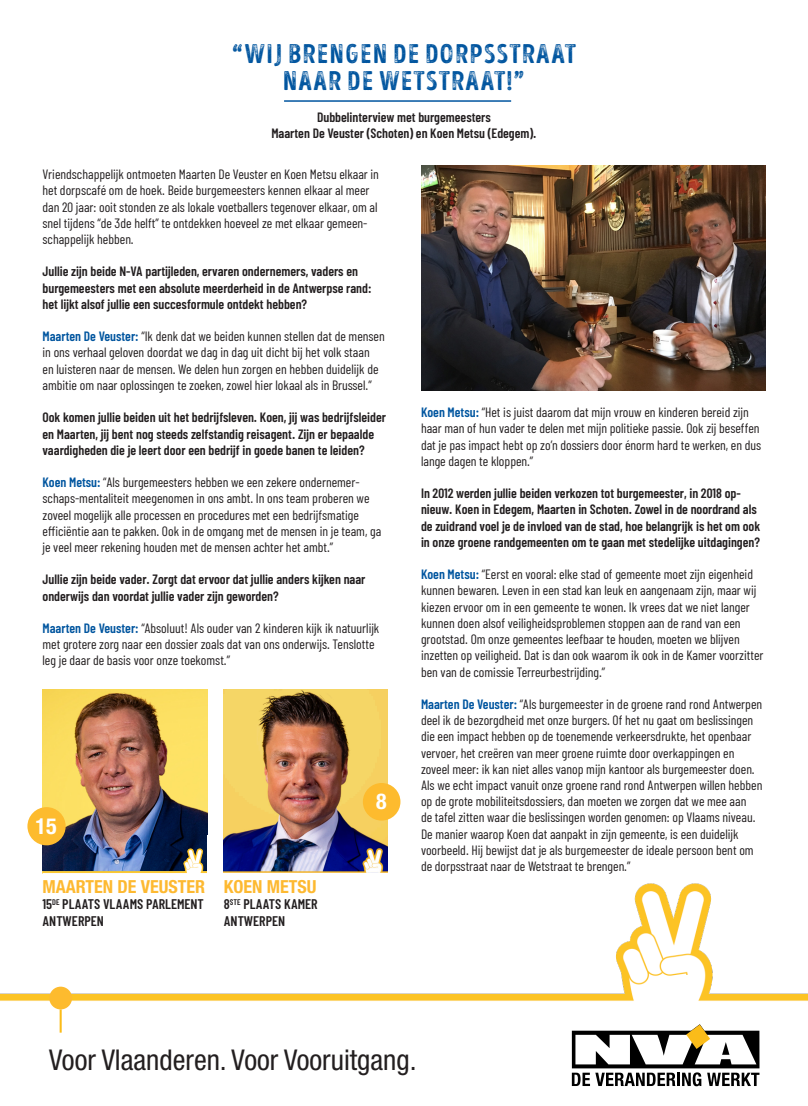
<style>
.page{position:relative;width:808px;height:1106px;background:#fff}
.page>*{position:absolute;margin:0;border:0;box-sizing:border-box;transform-origin:0 0}
.t1{font:condensed 28.65px "Helvetica Neue LT Std";color:#231f20}
.t2{font:27px/27px "Intro Head H G Base";letter-spacing:.06em;color:#01559f;text-align:center}
.t3{font:700 condensed 22.2px "Helvetica Neue LT Std";color:#fff}
.t4{font:700 condensed 21.75px "Helvetica Neue LT Std";color:#fff}
.t5{font:700 condensed 18px "Helvetica Neue LT Std";color:#fdb931}
.t6{font:600 13.95px "Barlow Condensed";color:#231f20}
.t7{font:13.5px/16.2px "Barlow Condensed";color:#231f20}
.t8{font:600 13.5px/16.2px "Barlow Condensed";color:#231f20}
.s1{font-weight:600;color:#01559f}
</style>
<div class="page">
<img style="left:43px;top:689px;width:164px;height:158px">
<img style="left:43px;top:847px;width:164px;height:26px">
<img style="left:224px;top:689px;width:163px;height:183px">
<hr style="left:284px;top:100px;width:227px;height:2px;background:#01559f">
<img style="left:421px;top:166px;width:344px;height:224px">
<img style="left:0;top:883px;width:808px;height:151px">
<div style="left:49px;top:986px;width:23px;height:23px;background:#fdbb2e;border-radius:50%"></div>
<hr style="left:60px;top:1009px;width:2px;height:23px;background:#fbbc19">
<svg style="left:572px;top:1024px;width:187px;height:62px"></svg>
<div style="left:27px;top:807px;width:39px;height:38px;background:#fdbb2e;border-radius:50%"></div>
<div style="left:363px;top:783px;width:37px;height:37px;background:#fdbb2e;border-radius:50%"></div>
<p class="t2" style="left:232px;top:40px;width:345px">“WIJ BRENGEN DE DORPSSTRAAT<br>NAAR DE WETSTRAAT!”</p>
<p class="t8" style="left:271px;top:109px;width:267px;text-align:center">Dubbelinterview met burgemeesters<br>Maarten De Veuster (Schoten) en Koen Metsu (Edegem).</p>
<p class="t7" style="left:43px;top:166px;width:338px">Vriendschappelijk ontmoeten Maarten De Veuster en Koen Metsu elkaar in het dorpscafé om de hoek. Beide burgemeesters kennen elkaar al meer dan 20 jaar: ooit stonden ze als lokale voetballers tegenover elkaar, om al snel tijdens “de 3de helft” te ontdekken hoeveel ze met elkaar gemeen&shy;schappelijk hebben.</p>
<p class="t8" style="left:43px;top:263px;width:330px">Jullie zijn beide N-VA partijleden, ervaren ondernemers, vaders en burgemeesters met een absolute meerderheid in de Antwerpse rand: het lijkt alsof jullie een succesformule ontdekt hebben?</p>
<p class="t7" style="left:43px;top:328px;width:344px"><span class="s1">Maarten De Veuster:</span> “Ik denk dat we beiden kunnen stellen dat de mensen in ons verhaal geloven doordat we dag in dag uit dicht bij het volk staan<br>en luisteren naar de mensen. We delen hun zorgen en hebben duidelijk de ambitie om naar oplossingen te zoeken, zowel hier lokaal als in Brussel.”</p>
<p class="t8" style="left:43px;top:409px;width:345px">Ook komen jullie beiden uit het bedrijfsleven. Koen, jij was bedrijfsleider en Maarten, jij bent nog steeds zelfstandig reisagent. Zijn er bepaalde vaardigheden die je leert door een bedrijf in goede banen te leiden?</p>
<p class="t7" style="left:43px;top:474px;width:340px"><span class="s1">Koen Metsu:</span> “Als burgemeesters hebben we een zekere ondernemer&shy;schaps-mentaliteit meegenomen in ons ambt. In ons team proberen we zoveel mogelijk alle processen en procedures met een bedrijfsmatige efficiëntie aan te pakken. Ook in de omgang met de mensen in je team, ga je veel meer rekening houden met de mensen achter het ambt.”</p>
<p class="t8" style="left:43px;top:571px;width:324px">Jullie zijn beide vader. Zorgt dat ervoor dat jullie anders kijken naar onderwijs dan voordat jullie vader zijn geworden?</p>
<p class="t7" style="left:43px;top:619px;width:338px"><span class="s1">Maarten De Veuster:</span> “Absoluut! Als ouder van 2 kinderen kijk ik natuurlijk met grotere zorg naar een dossier zoals dat van ons onderwijs. Tenslotte leg je daar de basis voor onze toekomst.”</p>
<p class="t3" style="left:35px;top:812px;width:23px">15</p>
<p class="t5" style="left:43px;top:875px;width:164px">MAARTEN DE VEUSTER</p>
<p class="t6" style="left:43px;top:895px;width:163px">15<sup>DE</sup> PLAATS VLAAMS PARLEMENT</p>
<p class="t6" style="left:43px;top:912px;width:63px">ANTWERPEN</p>
<p class="t5" style="left:224px;top:875px;width:94px">KOEN METSU</p>
<p class="t6" style="left:224px;top:895px;width:95px">8<sup>STE</sup> PLAATS KAMER</p>
<p class="t6" style="left:224px;top:912px;width:63px">ANTWERPEN</p>
<p class="t4" style="left:376px;top:788px;width:12px">8</p>
<p class="t7" style="left:421px;top:404px;width:342px"><span class="s1">Koen Metsu:</span> “Het is juist daarom dat mijn vrouw en kinderen bereid zijn haar man of hun vader te delen met mijn politieke passie. Ook zij beseffen dat je pas impact hebt op zo’n dossiers door énorm hard te werken, en dus lange dagen te kloppen.”</p>
<p class="t8" style="left:421px;top:485px;width:341px">In 2012 werden jullie beiden verkozen tot burgemeester, in 2018 op&shy;nieuw. Koen in Edegem, Maarten in Schoten. Zowel in de noordrand als de zuidrand voel je de invloed van de stad, hoe belangrijk is het om ook in onze groene randgemeenten om te gaan met stedelijke uitdagingen?</p>
<p class="t7" style="left:421px;top:566px;width:344px"><span class="s1">Koen Metsu:</span> “Eerst en vooral: elke stad of gemeente moet zijn eigenheid kunnen bewaren. Leven in een stad kan leuk en aangenaam zijn, maar wij kiezen ervoor om in een gemeente te wonen. Ik vrees dat we niet langer kunnen doen alsof veiligheidsproblemen stoppen aan de rand van een grootstad. Om onze gemeentes leefbaar te houden, moeten we blijven inzetten op veiligheid. Dat is dan ook waarom ik ook in de Kamer voorzitter ben van de comissie Terreurbestrijding.”</p>
<p class="t7" style="left:421px;top:695px;width:343px"><span class="s1">Maarten De Veuster:</span> “Als burgemeester in de groene rand rond Antwerpen deel ik de bezorgdheid met onze burgers. Of het nu gaat om beslissingen die een impact hebben op de toenemende verkeersdrukte, het openbaar vervoer, het creëren van meer groene ruimte door overkappingen en zoveel meer: ik kan niet alles vanop mijn kantoor als burgemeester doen.<br>Als we echt impact vanuit onze groene rand rond Antwerpen willen hebben op de grote mobiliteitsdossiers, dan moeten we zorgen dat we mee aan<br>de tafel zitten waar die beslissingen worden genomen: op Vlaams niveau.<br>De manier waarop Koen dat aanpakt in zijn gemeente, is een duidelijk voorbeeld. Hij bewijst dat je als burgemeester de ideale persoon bent om de dorpsstraat naar de Wetstraat te brengen.”</p>
<p class="t1" style="left:49px;top:1043px;width:369px">Voor Vlaanderen. Voor Vooruitgang.</p>
</div>
